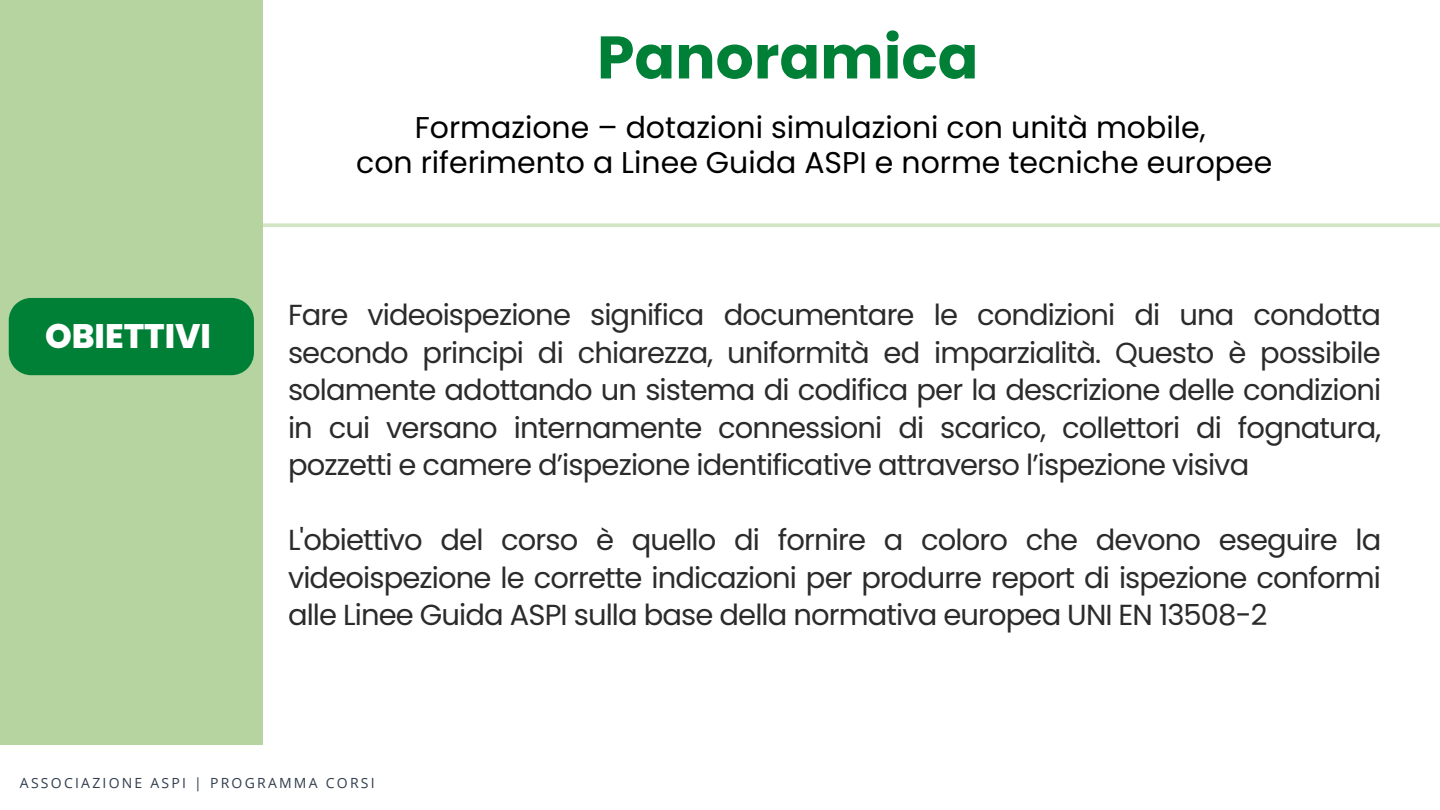
<style>
.page{position:relative;width:1440px;height:810px;background:#fff}
.page>*{position:absolute;margin:0;border:0;box-sizing:border-box;transform-origin:0 0}
.t1{font:700 60px "Poppins";color:#008037}
.t2{font:800 34px "Poppins";color:#fff}
.t3{font:30px/35.2px "Poppins";color:#000;text-align:center}
.t4{font:29px/37.5px "Poppins";letter-spacing:-.03em;color:#2b2b2b;text-align:justify}
.t5{font:14px "Open Sans";letter-spacing:.16em;color:#303d4d}
</style>
<div class="page">
<svg style="left:262px;top:223px;width:1178px;height:4px;background:#d5e8ca"></svg>
<div style="left:0;top:0;width:262px;height:745px;background:#b5d4a0"></div>
<div style="left:9px;top:298px;width:245px;height:77px;background:#008037"></div>
<h1 class="t1" style="left:597px;top:15px;width:383px">Panoramica</h1>
<p class="t2" style="left:45px;top:313px;width:168px">OBIETTIVI</p>
<p class="t3" style="left:356px;top:110px;width:918px">Formazione – dotazioni simulazioni con unità mobile,<br>con riferimento a Linee Guida ASPI e norme tecniche europee</p>
<p class="t4" style="left:288px;top:296px;width:1095px">Fare videoispezione significa documentare le condizioni di una condotta secondo principi di chiarezza, uniformità ed imparzialità. Questo è possibile solamente adottando un sistema di codifica per la descrizione delle condizioni in cui versano internamente connessioni di scarico, collettori di fognatura, pozzetti e camere d’ispezione identificative attraverso l’ispezione visiva</p>
<p class="t4" style="left:288px;top:521px;width:1095px">L'obiettivo del corso è quello di fornire a coloro che devono eseguire la videoispezione le corrette indicazioni per produrre report di ispezione conformi alle Linee Guida ASPI sulla base della normativa europea UNI EN 13508-2</p>
<p class="t5" style="left:20px;top:773px;width:356px">ASSOCIAZIONE ASPI | PROGRAMMA CORSI</p>
</div>
